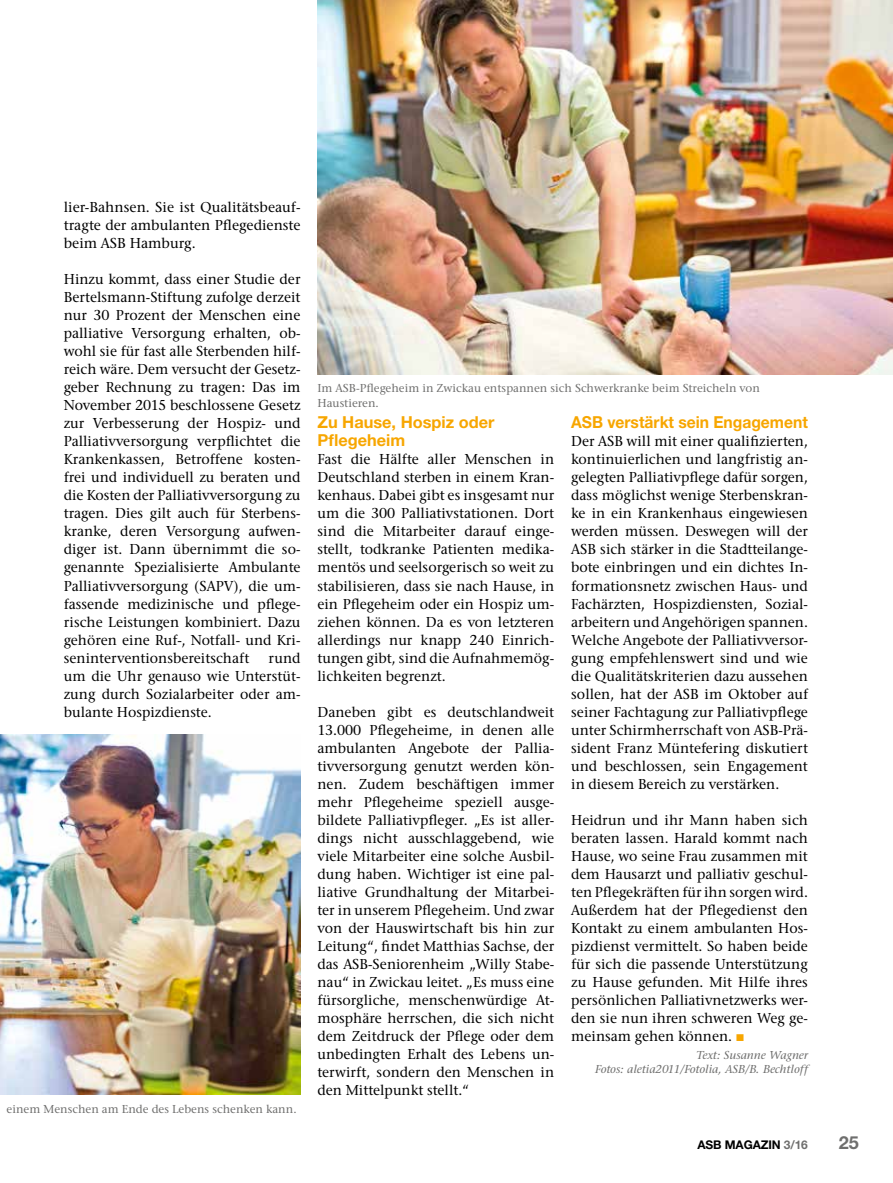
<style>
.page{position:relative;width:893px;height:1183px;background:#fff}
.page>*{position:absolute;margin:0;border:0;box-sizing:border-box;transform-origin:0 0}
.t1{font:43.2px "Impact";color:#f7a600;scale:1.09 1}
.t2{font:700 18px "Helvetica Neue LT Std";color:#6f6f6e}
.t3{font:700 16.5px/18px "Helvetica Neue LT Std";color:#f7a600}
.t4{font:700 16.5px "Helvetica Neue LT Std";color:#f7a600;scale:.95 1}
.t5{font:500 15px/18px "Stone Serif Itc T";color:#000;text-align:justify}
.t6{font:500 12px/14.2px "Stone Serif Itc T";color:#6f6f6e}
.t7{font:italic 500 12px/14.2px "Stone Serif Itc T";color:#6f6f6e;text-align:right}
.t8{font:700 12px "Helvetica Neue LT Std";letter-spacing:-.01em;color:#000}
.s1{color:#6f6f6e}
</style>
<div class="page">
<img style="left:317px;top:0;width:576px;height:374px">
<img style="left:0;top:734px;width:300px;height:360px">
<p class="t5" style="left:64px;top:198px;width:238px">lier-Bahnsen. Sie ist Qualitätsbeauf&shy;tragte der ambulanten Pflegedienste beim ASB Hamburg.</p>
<p class="t5" style="left:64px;top:270px;width:238px">Hinzu kommt, dass einer Studie der Bertelsmann-Stiftung zufolge derzeit nur 30 Prozent der Menschen eine palliative Versorgung erhalten, ob&shy;wohl sie für fast alle Sterbenden hilf&shy;reich wäre. Dem versucht der Gesetz&shy;geber Rechnung zu tragen: Das im November 2015 beschlossene Gesetz zur Verbesserung der Hospiz- und Palliativversorgung verpflichtet die Krankenkassen, Betroffene kosten&shy;frei und individuell zu beraten und die Kosten der Palliativversorgung zu tragen. Dies gilt auch für Sterbens&shy;kranke, deren Versorgung aufwen&shy;diger ist. Dann übernimmt die so&shy;genannte Spezialisierte Ambulante Palliativversorgung (SAPV), die um&shy;fassende medizinische und pflege&shy;rische Leistungen kombiniert. Dazu gehören eine Ruf-, Notfall- und Kri&shy;seninterventionsbereitschaft</p>
<p class="t5" style="left:64px;top:648px;width:238px;text-indent:205px">rund um die Uhr genauso wie Unterstüt&shy;zung durch Sozialarbeiter oder am&shy;bulante Hospizdienste.</p>
<p class="t6" style="left:7px;top:1101px;width:291px">einem Menschen am Ende des Lebens schenken kann.</p>
<p class="t6" style="left:317px;top:381px;width:444px">Im ASB-Pflegeheim in Zwickau entspannen sich Schwerkranke beim Streicheln von<br>Haustieren.</p>
<p class="t3" style="left:317px;top:413px;width:178px">Zu Hause, Hospiz oder<br>Pflegeheim</p>
<p class="t5" style="left:317px;top:450px;width:238px">Fast die Hälfte aller Menschen in Deutschland sterben in einem Kran&shy;kenhaus. Dabei gibt es insgesamt nur um die 300 Palliativstationen. Dort sind die Mitarbeiter darauf einge&shy;stellt, todkranke Patienten medika&shy;mentös und seelsorgerisch so weit zu stabilisieren, dass sie nach Hause, in ein Pflegeheim oder ein Hospiz um&shy;ziehen können. Da es von letzteren allerdings nur knapp 240 Einrich&shy;tungen gibt, sind die Aufnahmemög&shy;lichkeiten begrenzt.</p>
<p class="t5" style="left:317px;top:702px;width:238px">Daneben gibt es deutschlandweit 13.000 Pflegeheime, in denen alle ambulanten Angebote der Pallia&shy;tivversorgung genutzt werden kön&shy;nen. Zudem beschäftigen immer mehr Pflegeheime speziell ausge&shy;bildete Palliativpfleger. „Es ist aller&shy;dings nicht ausschlaggebend, wie viele Mitarbeiter eine solche Ausbil&shy;dung haben. Wichtiger ist eine pal&shy;liative Grundhaltung der Mitarbei&shy;ter in unserem Pflegeheim. Und zwar von der Hauswirtschaft bis hin zur Leitung“, findet Matthias Sachse, der das ASB-Seniorenheim „Willy Stabe&shy;nau“ in Zwickau leitet. „Es muss eine fürsorgliche, menschenwürdige At&shy;mosphäre herrschen, die sich nicht dem Zeitdruck der Pflege oder dem unbedingten Erhalt des Lebens un&shy;terwirft, sondern den Menschen in den Mittelpunkt stellt.“</p>
<p class="t4" style="left:571px;top:412px;width:251px">ASB verstärkt sein Engagement</p>
<p class="t5" style="left:571px;top:432px;width:238px">Der ASB will mit einer qualifizierten, kontinuierlichen und langfristig an&shy;gelegten Palliativpflege dafür sorgen, dass möglichst wenige Sterbenskran&shy;ke in ein Krankenhaus eingewiesen werden müssen. Deswegen will der ASB sich stärker in die Stadtteilange&shy;bote einbringen und ein dichtes In&shy;formationsnetz zwischen Haus- und Fachärzten, Hospizdiensten, Sozial&shy;arbeitern und Angehörigen spannen.<br>Welche Angebote der Palliativversor&shy;gung empfehlenswert sind und wie die Qualitätskriterien dazu aussehen sollen, hat der ASB im Oktober auf seiner Fachtagung zur Palliativpflege unter Schirmherrschaft von ASB-Prä&shy;sident Franz Müntefering diskutiert und beschlossen, sein Engagement in diesem Bereich zu verstärken.</p>
<p class="t5" style="left:571px;top:810px;width:238px">Heidrun und ihr Mann haben sich beraten lassen. Harald kommt nach Hause, wo seine Frau zusammen mit dem Hausarzt und palliativ geschul&shy;ten Pflegekräften für ihn sorgen wird.<br>Außerdem hat der Pflegedienst den Kontakt zu einem ambulanten Hos&shy;pizdienst vermittelt. So haben beide für sich die passende Unterstützung zu Hause gefunden. Mit Hilfe ihres persönlichen Palliativnetzwerks wer&shy;den sie nun ihren schweren Weg ge&shy;meinsam gehen können.</p>
<h1 class="t1" style="left:736px;top:990px;width:9px">.</h1>
<p class="t7" style="left:595px;top:1047px;width:214px">Text: Susanne Wagner<br>Fotos: aletia2011/Fotolia, ASB/B. Bechtloff</p>
<p class="t8" style="left:697px;top:1136px;width:112px">ASB MAGAZIN <span class="s1">3/16</span></p>
<p class="t2" style="left:839px;top:1130px;width:22px">25</p>
</div>
